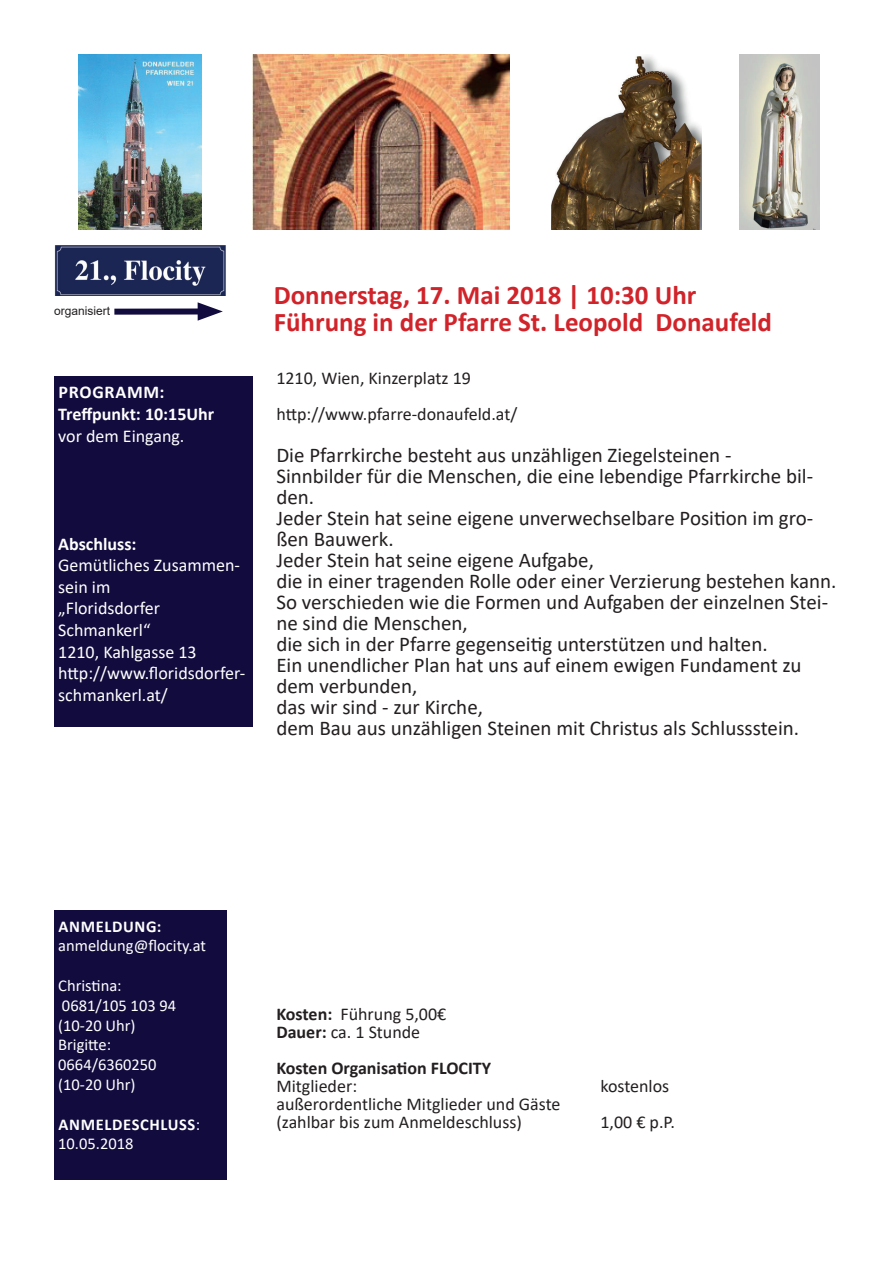
<style>
.page{position:relative;width:893px;height:1263px;background:#fff}
.page>*{position:absolute;margin:0;border:0;box-sizing:border-box;transform-origin:0 0}
.t1{font:700 27px/27px "Calibri";color:#d1232a}
.t2{font:21px/21px "Calibri";color:#231f20}
.t3{font:18px/18px "Calibri";color:#231f20}
.t4{font:18px/21.6px "Calibri";color:#fff}
.t5{font:700 18px/21.6px "Calibri";color:#fff}
.t6{font:700 18px "Calibri";color:#231f20}
.t7{font:16.5px/19.8px "Calibri";color:#fff}
.t8{font:700 16.5px/19.8px "Calibri";letter-spacing:.04em;color:#fff}
.t9{font:12px "Arial";color:#231f20}
.s1{font-weight:400}
.s2{font-weight:700}
</style>
<div class="page">
<div style="left:54px;top:911px;width:172px;height:269px;background:#120b3e"></div>
<div style="left:114px;top:308px;width:94px;height:7px;background:#120b3e"></div>
<svg style="left:198px;top:302px;width:25px;height:19px"></svg>
<img style="left:54px;top:245px;width:172px;height:51px">
<div style="left:54px;top:376px;width:198px;height:351px;background:#120b3e"></div>
<img style="left:79px;top:54px;width:123px;height:176px">
<img style="left:252px;top:54px;width:257px;height:176px">
<img style="left:551px;top:55px;width:151px;height:175px">
<img style="left:740px;top:54px;width:79px;height:176px">
<p class="t9" style="left:54px;top:302px;width:58px">organisiert</p>
<p class="t5" style="left:58px;top:381px;width:158px">PROGRAMM:<br>Treffpunkt: 10:15Uhr</p>
<p class="t4" style="left:58px;top:424px;width:128px">vor dem Eingang.</p>
<p class="t5" style="left:58px;top:532px;width:80px">Abschluss:</p>
<p class="t4" style="left:58px;top:554px;width:189px">Gemütliches Zusammen&shy;sein im<br>„Floridsdorfer<br>Schmankerl“<br>1210, Kahlgasse 13 http://www.floridsdorfer&shy;schmankerl.at/</p>
<p class="t1" style="left:274px;top:281px;width:500px">Donnerstag, 17. Mai 2018 | 10:30 Uhr<br>Führung in der Pfarre St. Leopold Donaufeld</p>
<p class="t3" style="left:276px;top:360px;width:242px;line-height:36px">1210, Wien, Kinzerplatz 19 http://www.pfarre-donaufeld.at/</p>
<p class="t2" style="left:276px;top:444px;width:562px">Die Pfarrkirche besteht aus unzähligen Ziegelsteinen -<br>Sinnbilder für die Menschen, die eine lebendige Pfarrkirche bil&shy;den.<br>Jeder Stein hat seine eigene unverwechselbare Position im gro&shy;ßen Bauwerk.<br>Jeder Stein hat seine eigene Aufgabe,<br>die in einer tragenden Rolle oder einer Verzierung bestehen kann.<br>So verschieden wie die Formen und Aufgaben der einzelnen Stei&shy;ne sind die Menschen,<br>die sich in der Pfarre gegenseitig unterstützen und halten.<br>Ein unendlicher Plan hat uns auf einem ewigen Fundament zu dem verbunden,<br>das wir sind - zur Kirche,<br>dem Bau aus unzähligen Steinen mit Christus als Schlussstein.</p>
<p class="t8" style="left:59px;top:916px;width:104px">ANMELDUNG:</p>
<p class="t7" style="left:58px;top:936px;width:149px">anmeldung@flocity.at</p>
<p class="t7" style="left:58px;top:975px;width:119px">Christina:<br>0681/105 103 94 (10-20 Uhr)<br>Brigitte:<br>0664/6360250 (10-20 Uhr)</p>
<p class="t8" style="left:58px;top:1114px;width:143px">ANMELDESCHLUSS<span class="s1">:<br>10.05.2018</span></p>
<p class="t3" style="left:276px;top:1005px;width:171px"><span class="s2">Kosten:</span> Führung 5,00€<br><span class="s2">Dauer:</span> ca. 1 Stunde</p>
<p class="t6" style="left:276px;top:1055px;width:216px">Kosten Organisation FLOCITY</p>
<p class="t3" style="left:276px;top:1077px;width:82px">Mitglieder:</p>
<p class="t3" style="left:600px;top:1077px;width:70px">kostenlos</p>
<p class="t3" style="left:276px;top:1095px;width:286px">außerordentliche Mitglieder und Gäste (zahlbar bis zum Anmeldeschluss)</p>
<p class="t3" style="left:600px;top:1113px;width:76px">1,00 € p.P.</p>
</div>
